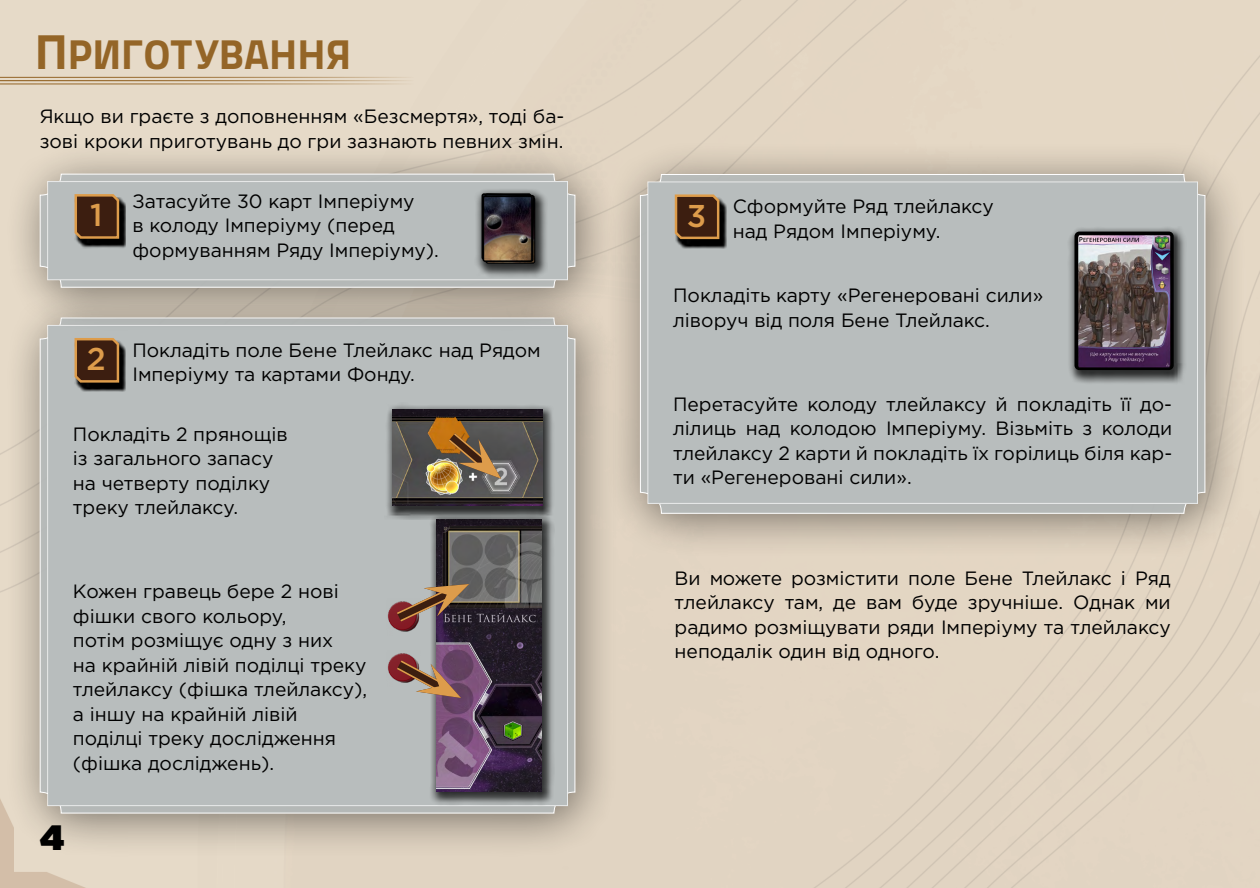
<style>
.page{position:relative;width:1260px;height:888px;background:#e3d6c3}
.page>*{position:absolute;margin:0;border:0;box-sizing:border-box;transform-origin:0 0}
.t1{font:41.65px "Titillium Web UA SC850";color:#946527}
.t2{font:900 35px "Gotham";color:#000}
.t3{font:500 31.5px "Gotham Pro";color:#dd9c4b}
.t4{font:19.25px/24.5px "Gotham Pro";color:#000}
.s1{font-size:49px}
.s2{font-weight:500;font-size:31.5px;color:#dd9c4b}
</style>
<div class="page">
<hr style="left:0;top:84px;width:414px;height:1px;background:#946527">
<hr style="left:0;top:77px;width:414px;height:1px;background:#946527">
<hr style="left:0;top:80px;width:414px;height:1px;background:#946527">
<div style="left:603px;top:140px;width:647px;height:420px;background:#000;opacity:.47"></div>
<div style="left:640px;top:174px;width:565px;height:339px;background:#b8bdbd;border-radius:21px"></div>
<svg style="left:675px;top:199px;width:51px;height:49px"></svg>
<svg style="left:674px;top:194px;width:47px;height:46px;background:#5c3b21"></svg>
<div style="left:1067px;top:226px;width:120px;height:158px;background:#000;opacity:.75"></div>
<img style="left:1075px;top:232px;width:99px;height:138px">
<div style="left:2px;top:283px;width:618px;height:577px;background:#000;opacity:.47"></div>
<div style="left:40px;top:318px;width:535px;height:495px;background:#b8bdbd;border-radius:21px"></div>
<svg style="left:76px;top:341px;width:50px;height:51px"></svg>
<svg style="left:74px;top:338px;width:46px;height:46px;background:#5b391f"></svg>
<div style="left:385px;top:403px;width:170px;height:117px;background:#000;opacity:.75"></div>
<img style="left:392px;top:409px;width:150px;height:97px">
<img style="left:428px;top:413px;width:46px;height:48px">
<img style="left:423px;top:409px;width:47px;height:48px">
<svg style="left:438px;top:423px;width:63px;height:56px;background:#896a42"></svg>
<div style="left:428px;top:513px;width:127px;height:293px;background:#000;opacity:.75"></div>
<img style="left:436px;top:519px;width:106px;height:273px">
<img style="left:398px;top:630px;width:14px;height:2px">
<svg style="left:387px;top:582px;width:82px;height:48px"></svg>
<svg style="left:387px;top:651px;width:74px;height:48px"></svg>
<div style="left:2px;top:139px;width:617px;height:196px;background:#000;opacity:.47"></div>
<div style="left:40px;top:174px;width:535px;height:113px;background:#b8bdbd;border-radius:21px"></div>
<div style="left:40px;top:174px;width:535px;height:114px;border:1px solid #fff;border-radius:21px"></div>
<svg style="left:76px;top:197px;width:50px;height:51px"></svg>
<svg style="left:74px;top:194px;width:46px;height:46px;background:#5b391f"></svg>
<div style="left:47px;top:181px;width:521px;height:99px;border:1px solid #fff"></div>
<div style="left:474px;top:187px;width:74px;height:91px;background:#000;opacity:.75"></div>
<img style="left:485px;top:261px;width:50px;height:3px">
<img style="left:482px;top:193px;width:1px;height:67px">
<img style="left:483px;top:193px;width:52px;height:68px">
<img style="left:483px;top:195px;width:49px;height:67px">
<h1 class="t1" style="left:35px;top:23px;width:318px"><span class="s1">П</span> риготування</h1>
<p class="t4" style="left:40px;top:104px;width:526px">Якщо ви граєте з доповненням «Безсмертя», тоді ба&shy;зові кроки приготувань до гри зазнають певних змін.</p>
<h3 class="t3" style="left:90px;top:197px;width:14px">1</h3>
<p class="t4" style="left:132px;top:189px;width:308px">Затасуйте 30 карт Імперіуму<br>в колоду Імперіуму (перед формуванням Ряду Імперіуму).</p>
<p class="t4" style="left:132px;top:338px;width:410px;text-indent:-46px"><span class="s2">2</span> Покладіть поле Бене Тлейлакс над Рядом<br>Імперіуму та картами Фонду.</p>
<p class="t4" style="left:73px;top:422px;width:216px">Покладіть 2 прянощів із загального запасу на четверту поділку треку тлейлаксу.</p>
<p class="t4" style="left:73px;top:579px;width:296px">Кожен гравець бере 2 нові фішки свого кольору,<br>потім розміщує одну з них<br>на крайній лівій поділці треку тлейлаксу (фішка тлейлаксу), а іншу на крайній лівій поділці треку дослідження (фішка досліджень).</p>
<h2 class="t2" style="left:40px;top:812px;width:26px">4</h2>
<p class="t4" style="left:687px;top:194px;width:309px;text-align:center"><span class="s2">3</span> Сформуйте Ряд тлейлаксу над Рядом Імперіуму.</p>
<p class="t4" style="left:673px;top:283px;width:372px">Покладіть карту «Регенеровані сили» ліворуч від поля Бене Тлейлакс.</p>
<p class="t4" style="left:673px;top:391px;width:501px;text-align:justify">Перетасуйте колоду тлейлаксу й покладіть її до&shy;лілиць над колодою Імперіуму. Візьміть з колоди тлейлаксу 2 карти й покладіть їх горілиць біля кар&shy;ти «Регенеровані сили».</p>
<p class="t4" style="left:675px;top:566px;width:498px;text-align:justify">Ви можете розмістити поле Бене Тлейлакс і Ряд тлейлаксу там, де вам буде зручніше. Однак ми радимо розміщувати ряди Імперіуму та тлейлаксу неподалік один від одного.</p>
</div>
